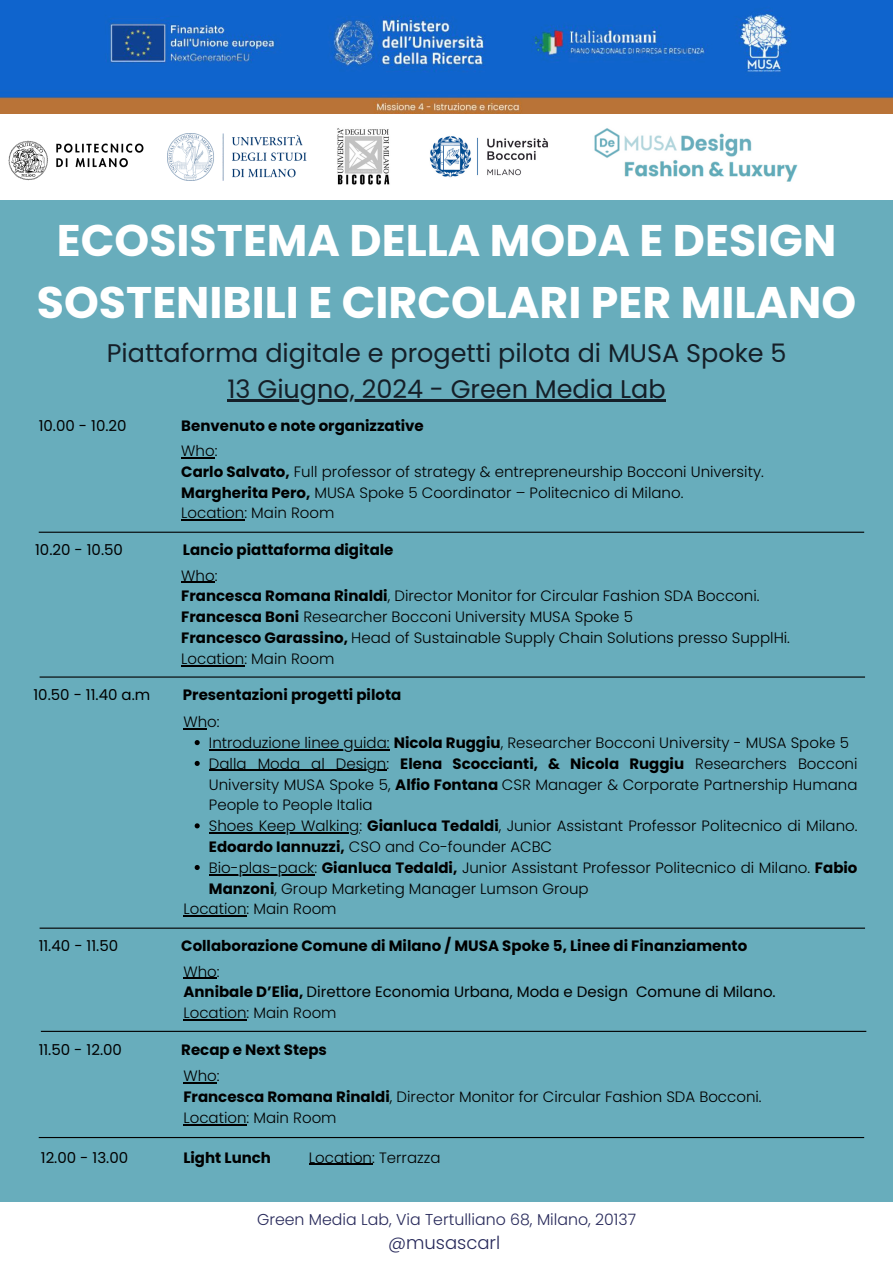
<style>
.page{position:relative;width:893px;height:1263px;background:#68adbc}
.page>*{position:absolute;margin:0;border:0;box-sizing:border-box;transform-origin:0 0}
.t1{font:700 44.25px/61.9px "Poppins";color:#fff;text-align:center}
.t2{font:25.5px "Poppins";color:#151f28}
.t3{font:300 18px "Poppins";color:#282a5b}
.t4{font:300 15.75px "Poppins";color:#282a5b}
.t5{font:300 15px/20.9px "Poppins";color:#000}
.t6{font:700 15px "Poppins";color:#000}
.t7{font:15px "Poppins";color:#000}
.s1{font-weight:700}
</style>
<div class="page">
<hr style="left:39px;top:532px;width:825px;height:1px;background:#000">
<hr style="left:40px;top:676px;width:825px;height:2px;background:#000">
<div style="left:0;top:1202px;width:893px;height:61px;background:#fff"></div>
<hr style="left:181px;top:457px;width:34px;height:1px;background:#000">
<hr style="left:181px;top:520px;width:63px;height:1px;background:#000">
<hr style="left:181px;top:582px;width:34px;height:1px;background:#000">
<hr style="left:181px;top:665px;width:63px;height:1px;background:#000">
<svg style="left:183px;top:728px;width:24px;height:1px"></svg>
<svg style="left:195px;top:740px;width:5px;height:5px"></svg>
<hr style="left:209px;top:749px;width:181px;height:1px;background:#000">
<svg style="left:195px;top:761px;width:5px;height:5px"></svg>
<hr style="left:209px;top:770px;width:177px;height:1px;background:#000">
<svg style="left:195px;top:823px;width:5px;height:5px"></svg>
<hr style="left:209px;top:832px;width:150px;height:1px;background:#000">
<svg style="left:195px;top:865px;width:5px;height:5px"></svg>
<hr style="left:209px;top:874px;width:105px;height:1px;background:#000">
<hr style="left:183px;top:915px;width:63px;height:2px;background:#000">
<img style="left:0;top:0;width:893px;height:114px">
<hr style="left:227px;top:399px;width:438px;height:3px;background:#151f28">
<div style="left:0;top:114px;width:893px;height:85px;background:#fff"></div>
<img style="left:2px;top:87px;width:148px;height:113px">
<img style="left:167px;top:134px;width:139px;height:46px">
<img style="left:337px;top:128px;width:53px;height:57px">
<img style="left:429px;top:136px;width:119px;height:42px">
<img style="left:594px;top:128px;width:204px;height:54px">
<hr style="left:183px;top:978px;width:34px;height:1px;background:#000">
<hr style="left:183px;top:1019px;width:63px;height:1px;background:#000">
<hr style="left:183px;top:1082px;width:34px;height:2px;background:#000">
<hr style="left:183px;top:1124px;width:63px;height:1px;background:#000">
<hr style="left:309px;top:1164px;width:63px;height:1px;background:#000">
<hr style="left:40px;top:927px;width:825px;height:2px;background:#000">
<hr style="left:41px;top:1031px;width:825px;height:1px;background:#000">
<hr style="left:39px;top:1137px;width:825px;height:1px;background:#000">
<p class="t1" style="left:37px;top:210px;width:820px">ECOSISTEMA DELLA MODA E DESIGN<br>SOSTENIBILI E CIRCOLARI PER MILANO</p>
<p class="t2" style="left:107px;top:335px;width:681px">Piattaforma digitale e progetti pilota di MUSA Spoke 5</p>
<p class="t2" style="left:227px;top:371px;width:440px">13 Giugno, 2024 - Green Media Lab</p>
<p class="t7" style="left:39px;top:415px;width:89px">10.00 - 10.20</p>
<p class="t6" style="left:181px;top:415px;width:244px">Benvenuto e note organizzative</p>
<p class="t5" style="left:181px;top:440px;width:38px">Who:</p>
<h1 class="t5" style="left:181px;top:461px;width:584px"><span class="s1">Carlo Salvato,</span> Full professor of strategy &amp; entrepreneurship Bocconi University.</h1>
<h2 class="t5" style="left:181px;top:482px;width:503px"><span class="s1">Margherita Pero,</span> MUSA Spoke 5 Coordinator – Politecnico di Milano.</h2>
<p class="t5" style="left:181px;top:503px;width:155px">Location: Main Room</p>
<h3 class="t7" style="left:35px;top:540px;width:89px">10.20 - 10.50</h3>
<p class="t6" style="left:183px;top:540px;width:212px">Lancio piattaforma digitale</p>
<p class="t5" style="left:181px;top:565px;width:38px">Who:</p>
<p class="t5" style="left:181px;top:586px;width:580px"><span class="s1">Francesca Romana Rinaldi</span>, Director Monitor for Circular Fashion SDA Bocconi.</p>
<p class="t5" style="left:181px;top:606px;width:453px"><span class="s1">Francesca Boni</span> Researcher Bocconi University MUSA Spoke 5</p>
<p class="t5" style="left:181px;top:627px;width:610px"><span class="s1">Francesco Garassino,</span> Head of Sustainable Supply Chain Solutions presso SupplHi.</p>
<h3 class="t5" style="left:181px;top:648px;width:155px">Location: Main Room</h3>
<p class="t7" style="left:33px;top:684px;width:118px">10.50 - 11.40 a.m</p>
<p class="t6" style="left:183px;top:684px;width:220px">Presentazioni progetti pilota</p>
<p class="t5" style="left:183px;top:711px;width:38px">Who:</p>
<p class="t5" style="left:209px;top:732px;width:641px">Introduzione linee guida: <span class="s1">Nicola Ruggiu</span>, Researcher Bocconi University - MUSA Spoke 5</p>
<p class="t5" style="left:209px;top:753px;width:650px;text-align:justify">Dalla Moda al Design: <span class="s1">Elena Scoccianti, &amp; Nicola Ruggiu</span> Researchers Bocconi University MUSA Spoke 5, <span class="s1">Alfio Fontana</span> CSR Manager &amp; Corporate Partnership Humana People to People Italia</p>
<p class="t5" style="left:209px;top:815px;width:650px">Shoes Keep Walking: <span class="s1">Gianluca Tedaldi</span>, Junior Assistant Professor Politecnico di Milano.<br><span class="s1">Edoardo Iannuzzi,</span> CSO and Co-founder ACBC</p>
<h3 class="t5" style="left:209px;top:857px;width:650px">Bio-plas-pack: <span class="s1">Gianluca Tedaldi,</span> Junior Assistant Professor Politecnico di Milano. <span class="s1">Fabio<br>Manzoni</span>, Group Marketing Manager Lumson Group</h3>
<p class="t5" style="left:183px;top:899px;width:155px">Location: Main Room</p>
<p class="t7" style="left:39px;top:936px;width:81px">11.40 - 11.50</p>
<p class="t6" style="left:181px;top:936px;width:567px">Collaborazione Comune di Milano / MUSA Spoke 5, Linee di Finanziamento</p>
<p class="t5" style="left:183px;top:961px;width:38px">Who:</p>
<p class="t7" style="left:183px;top:981px;width:594px"><span class="s1">Annibale D’Elia,</span> Direttore Economia Urbana, Moda e Design Comune di Milano.</p>
<p class="t5" style="left:183px;top:1002px;width:155px">Location: Main Room</p>
<h3 class="t7" style="left:39px;top:1039px;width:85px">11.50 - 12.00</h3>
<p class="t6" style="left:181px;top:1039px;width:147px">Recap e Next Steps</p>
<p class="t5" style="left:183px;top:1066px;width:38px">Who:</p>
<p class="t5" style="left:183px;top:1086px;width:580px"><span class="s1">Francesca Romana Rinaldi</span>, Director Monitor for Circular Fashion SDA Bocconi.</p>
<p class="t5" style="left:183px;top:1107px;width:155px">Location: Main Room</p>
<h3 class="t7" style="left:41px;top:1147px;width:89px">12.00 - 13.00</h3>
<p class="t6" style="left:183px;top:1147px;width:89px">Light Lunch</p>
<p class="t5" style="left:309px;top:1147px;width:133px">Location: Terrazza</p>
<p class="t4" style="left:257px;top:1209px;width:381px">Green Media Lab, Via Tertulliano 68, Milano, 20137</p>
<p class="t3" style="left:388px;top:1230px;width:114px">@musascarl</p>
</div>
